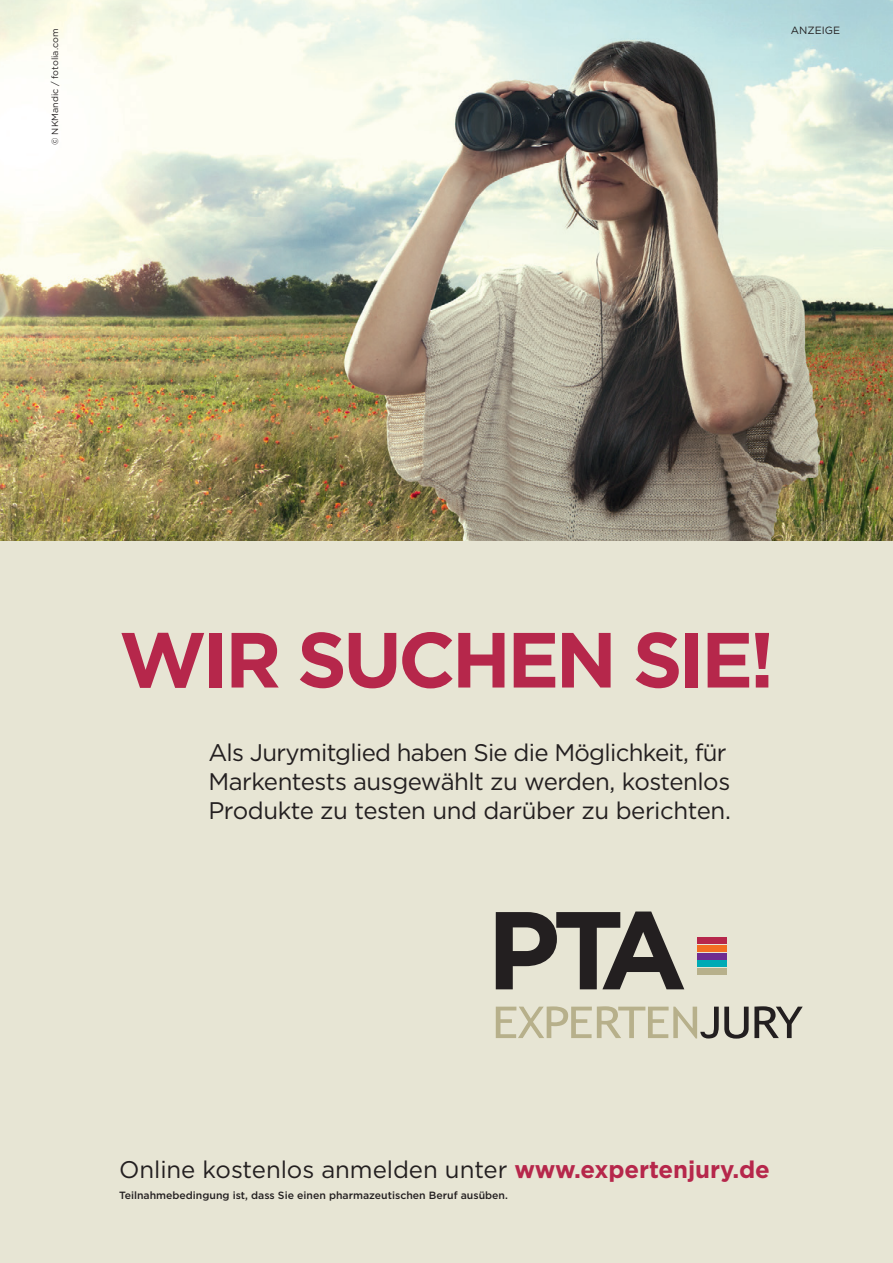
<style>
.page{position:relative;width:893px;height:1263px;background:#fff}
.page>*{position:absolute;margin:0;border:0;box-sizing:border-box;transform-origin:0 0}
.t1{font:700 78px "Gotham";letter-spacing:-.05em;color:#b6274b}
.t2{font:24px/28.8px "Gotham";letter-spacing:-.02em;color:#231f20}
.t3{font:500 10.5px "Gotham";color:#231f20}
.t4{font:10.5px "Gotham";color:#231f20}
.t5{font:9px "Gotham";color:#231f20}
.s1{font-weight:700;color:#b6274b}
</style>
<div class="page">
<div style="left:0;top:536px;width:893px;height:727px;background:#e7e5d4"></div>
<img style="left:0;top:0;width:893px;height:540px">
<svg style="left:496px;top:1006px;width:307px;height:32px"></svg>
<div style="left:698px;top:937px;width:29px;height:7px;background:#b6274b"></div>
<div style="left:698px;top:945px;width:29px;height:7px;background:#f36e21"></div>
<div style="left:698px;top:953px;width:29px;height:6px;background:#6e2c91"></div>
<div style="left:698px;top:960px;width:29px;height:7px;background:#00aab5"></div>
<div style="left:698px;top:968px;width:29px;height:7px;background:#b7b08b"></div>
<svg style="left:496px;top:911px;width:188px;height:78px"></svg>
<p class="t5" style="left:49px;top:145px;width:118px;rotate:-90deg">© NKMandic / fotolia.com</p>
<p class="t4" style="left:791px;top:23px;width:51px">ANZEIGE</p>
<h1 class="t1" style="left:119px;top:608px;width:657px">WIR SUCHEN SIE!</h1>
<p class="t2" style="left:208px;top:738px;width:524px">Als Jurymitglied haben Sie die Möglichkeit, für<br>Markentests ausgewählt zu werden, kostenlos<br>Produkte zu testen und darüber zu berichten.</p>
<p class="t2" style="left:119px;top:1154px;width:652px">Online kostenlos anmelden unter <span class="s1">www.expertenjury.de</span></p>
<p class="t3" style="left:119px;top:1188px;width:390px">Teilnahmebedingung ist, dass Sie einen pharmazeutischen Beruf ausüben.</p>
</div>
